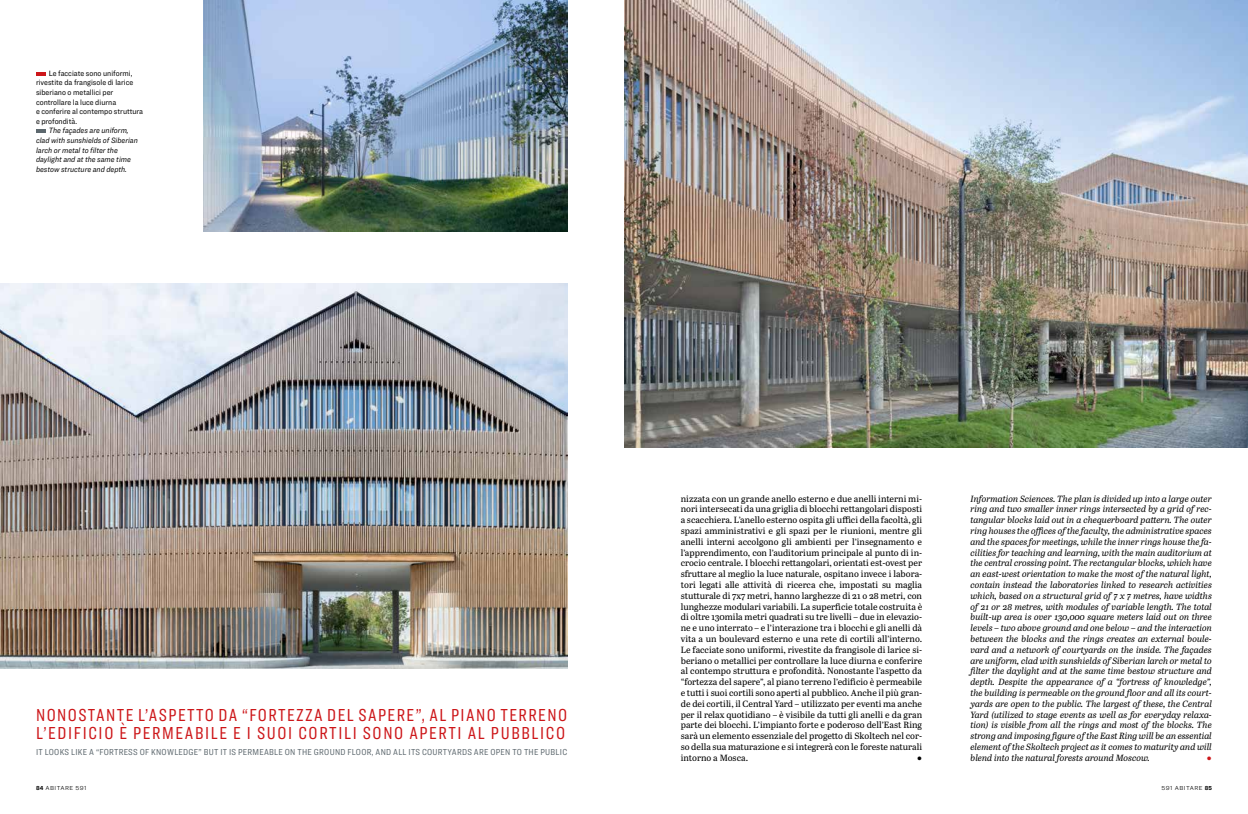
<style>
.page{position:relative;width:1248px;height:814px;background:#fff}
.page>*{position:absolute;margin:0;border:0;box-sizing:border-box;transform-origin:0 0}
.t1{font:18px/18px "Ringside Compressed";letter-spacing:.08em;color:#cd171a}
.t2{font:9px/10.8px "Abril Text";color:#000;text-align:justify}
.t3{font:italic 9px/10.8px "Abril Text";letter-spacing:-.005em;color:#000;text-align:justify}
.t4{font:9px "Ringside Condensed";letter-spacing:.03em;color:#5d686e}
.t5{font:9px "Abril Text";color:#cd171a}
.t6{font:8px/9.6px "Ringside Narrow";color:#000}
.t7{font:italic 8px/9.6px "Ringside Narrow";color:#000}
.t8{font:300 6px "Ringside";letter-spacing:.075em;color:#000}
.s1{font-family:"Ringside Narrow";font-weight:700}
</style>
<div class="page">
<img style="left:204px;top:0;width:363px;height:231px">
<img style="left:624px;top:0;width:623px;height:447px">
<img style="left:0;top:284px;width:567px;height:384px">
<svg style="left:36px;top:72px;width:9px;height:4px"></svg>
<svg style="left:36px;top:129px;width:9px;height:4px"></svg>
<p class="t6" style="left:36px;top:68px;width:109px;text-indent:13px">Le facciate sono uniformi, rivestite da frangisole di larice siberiano o metallici per controllare la luce diurna<br>e conferire al contempo struttura e profondità.</p>
<p class="t7" style="left:36px;top:126px;width:103px;text-indent:13px">The façades are uniform, clad with sunshields of Siberian larch or metal to filter the daylight and at the same time bestow structure and depth.</p>
<h1 class="t1" style="left:36px;top:706px;width:532px">NONOSTANTE L’ASPETTO DA “FORTEZZA DEL SAPERE”, AL PIANO TERRENO<br>L’EDIFICIO È PERMEABILE E I SUOI CORTILI SONO APERTI AL PUBBLICO</h1>
<p class="t4" style="left:36px;top:746px;width:532px">IT LOOKS LIKE A “FORTRESS OF KNOWLEDGE” BUT IT IS PERMEABLE ON THE GROUND FLOOR, AND ALL ITS COURTYARDS ARE OPEN TO THE PUBLIC</p>
<p class="t2" style="left:680px;top:492px;width:243px">nizzata con un grande anello esterno e due anelli interni mi&shy;nori intersecati da una griglia di blocchi rettangolari disposti a scacchiera. L’anello esterno ospita gli uffici della facoltà, gli spazi amministrativi e gli spazi per le riunioni, mentre gli anelli interni accolgono gli ambienti per l’insegnamento e l’apprendimento, con l’auditorium principale al punto di in&shy;crocio centrale. I blocchi rettangolari, orientati est-ovest per sfruttare al meglio la luce naturale, ospitano invece i labora&shy;tori legati alle attività di ricerca che, impostati su maglia stutturale di 7x7 metri, hanno larghezze di 21 o 28 metri, con lunghezze modulari variabili. La superficie totale costruita è di oltre 130mila metri quadrati su tre livelli – due in elevazio&shy;ne e uno interrato – e l’interazione tra i blocchi e gli anelli dà vita a un boulevard esterno e una rete di cortili all’interno.<br>Le facciate sono uniformi, rivestite da frangisole di larice si&shy;beriano o metallici per controllare la luce diurna e conferire al contempo struttura e profondità. Nonostante l’aspetto da “fortezza del sapere”, al piano terreno l’edificio è permeabile e tutti i suoi cortili sono aperti al pubblico. Anche il più gran&shy;de dei cortili, il Central Yard – utilizzato per eventi ma anche per il relax quotidiano – è visibile da tutti gli anelli e da gran parte dei blocchi. L’impianto forte e poderoso dell’East Ring sarà un elemento essenziale del progetto di Skoltech nel cor&shy;so della sua maturazione e si integrerà con le foreste naturali intorno a Mosca.</p>
<p class="t2" style="left:916px;top:751px;width:7px">○</p>
<p class="t3" style="left:970px;top:492px;width:243px">Information Sciences. The plan is divided up into a large outer ring and two smaller inner rings intersected by a grid of rec&shy;tangular blocks laid out in a chequerboard pattern. The outer ring houses the offices of the faculty, the administrative spaces and the spaces for meetings, while the inner rings house the fa&shy;cilities for teaching and learning, with the main auditorium at the central crossing point. The rectangular blocks, which have an east-west orientation to make the most of the natural light, contain instead the laboratories linked to research activities which, based on a structural grid of 7 x 7 metres, have widths of 21 or 28 metres, with modules of variable length. The total built-up area is over 130,000 square meters laid out on three levels – two above ground and one below – and the interaction between the blocks and the rings creates an external boule&shy;vard and a network of courtyards on the inside. The façades are uniform, clad with sunshields of Siberian larch or metal to filter the daylight and at the same time bestow structure and depth. Despite the appearance of a “fortress of knowledge”, the building is permeable on the ground floor and all its court&shy;yards are open to the public. The largest of these, the Central Yard (utilized to stage events as well as for everyday relaxa&shy;tion) is visible from all the rings and most of the blocks. The strong and imposing figure of the East Ring will be an essential element of the Skoltech project as it comes to maturity and will blend into the natural forests around Moscow.</p>
<p class="t5" style="left:1206px;top:751px;width:7px">○</p>
<p class="t8" style="left:36px;top:784px;width:52px"><span class="s1">84</span> ABITARE 591</p>
<p class="t8" style="left:1161px;top:784px;width:52px">591 ABITARE <span class="s1">85</span></p>
</div>
